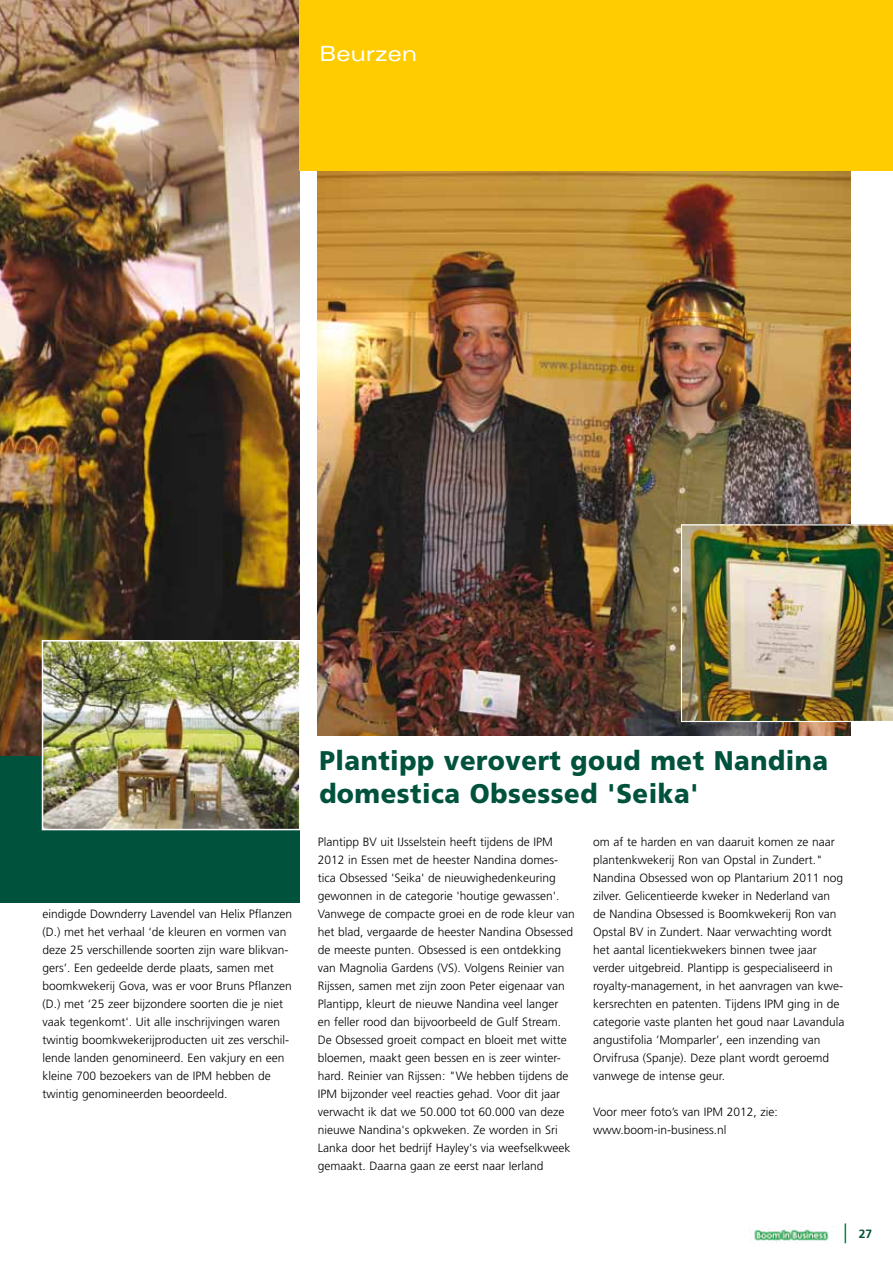
<style>
.page{position:relative;width:893px;height:1263px;background:#fff}
.page>*{position:absolute;margin:0;border:0;box-sizing:border-box;transform-origin:0 0}
.t1{font:900 27px/33px "Frutiger";letter-spacing:.02em;color:#00523c;scale:.95 1}
.t2{font:expanded 21px "Univers";color:#fff}
.t3{font:300 12px/18px "Frutiger";color:#000}
.t4{font:700 12px "Frutiger";color:#00523c}
</style>
<div class="page">
<svg style="left:845px;top:1223px;width:1px;height:20px"></svg>
<img style="left:754px;top:1228px;width:75px;height:15px">
<img style="left:0;top:0;width:300px;height:756px">
<div style="left:0;top:756px;width:300px;height:146px;background:#00523c"></div>
<img style="left:45px;top:643px;width:253px;height:184px">
<div style="left:42px;top:640px;width:259px;height:190px;border:2px solid #fff"></div>
<img style="left:318px;top:171px;width:532px;height:564px">
<img style="left:681px;top:524px;width:212px;height:198px">
<div style="left:300px;top:0;width:593px;height:171px;background:#fecc00"></div>
<h2 class="t2" style="left:319px;top:41px;width:99px">Beurzen</h2>
<p class="t3" style="left:43px;top:905px;width:251px">eindigde Downderry Lavendel van Helix Pflanzen (D.) met het verhaal ‘de kleuren en vormen van deze 25 verschillende soorten zijn ware blikvan&shy;gers’. Een gedeelde derde plaats, samen met boomkwekerij Gova, was er voor Bruns Pflanzen (D.) met ‘25 zeer bijzondere soorten die je niet vaak tegenkomt'. Uit alle inschrijvingen waren twintig boomkwekerijproducten uit zes verschil&shy;lende landen genomineerd. Een vakjury en een kleine 700 bezoekers van de IPM hebben de twintig genomineerden beoordeeld.</p>
<h1 class="t1" style="left:319px;top:743px;width:537px">Plantipp verovert goud met Nandina domestica Obsessed 'Seika'</h1>
<p class="t3" style="left:318px;top:833px;width:258px">Plantipp BV uit IJsselstein heeft tijdens de IPM 2012 in Essen met de heester Nandina domes&shy;tica Obsessed 'Seika' de nieuwighedenkeuring gewonnen in de categorie 'houtige gewassen'.<br>Vanwege de compacte groei en de rode kleur van het blad, vergaarde de heester Nandina Obsessed de meeste punten. Obsessed is een ontdekking van Magnolia Gardens (VS). Volgens Reinier van Rijssen, samen met zijn zoon Peter eigenaar van Plantipp, kleurt de nieuwe Nandina veel langer<br>en feller rood dan bijvoorbeeld de Gulf Stream.<br>De Obsessed groeit compact en bloeit met witte bloemen, maakt geen bessen en is zeer winter&shy;hard. Reinier van Rijssen: "We hebben tijdens de IPM bijzonder veel reacties gehad. Voor dit jaar verwacht ik dat we 50.000 tot 60.000 van deze nieuwe Nandina's opkweken. Ze worden in Sri Lanka door het bedrijf Hayley's via weefselkweek gemaakt. Daarna gaan ze eerst naar Ierland</p>
<p class="t3" style="left:593px;top:833px;width:253px">om af te harden en van daaruit komen ze naar plantenkwekerij Ron van Opstal in Zundert." Nandina Obsessed won op Plantarium 2011 nog zilver. Gelicentieerde kweker in Nederland van de Nandina Obsessed is Boomkwekerij Ron van Opstal BV in Zundert. Naar verwachting wordt het aantal licentiekwekers binnen twee jaar verder uitgebreid. Plantipp is gespecialiseerd in royalty-management, in het aanvragen van kwe&shy;kersrechten en patenten. Tijdens IPM ging in de categorie vaste planten het goud naar Lavandula angustifolia ’Momparler’, een inzending van Orvifrusa (Spanje). Deze plant wordt geroemd vanwege de intense geur.</p>
<p class="t3" style="left:593px;top:1103px;width:186px">Voor meer foto’s van IPM 2012, zie: www.boom-in-business.nl</p>
<p class="t4" style="left:859px;top:1227px;width:15px">27</p>
</div>
